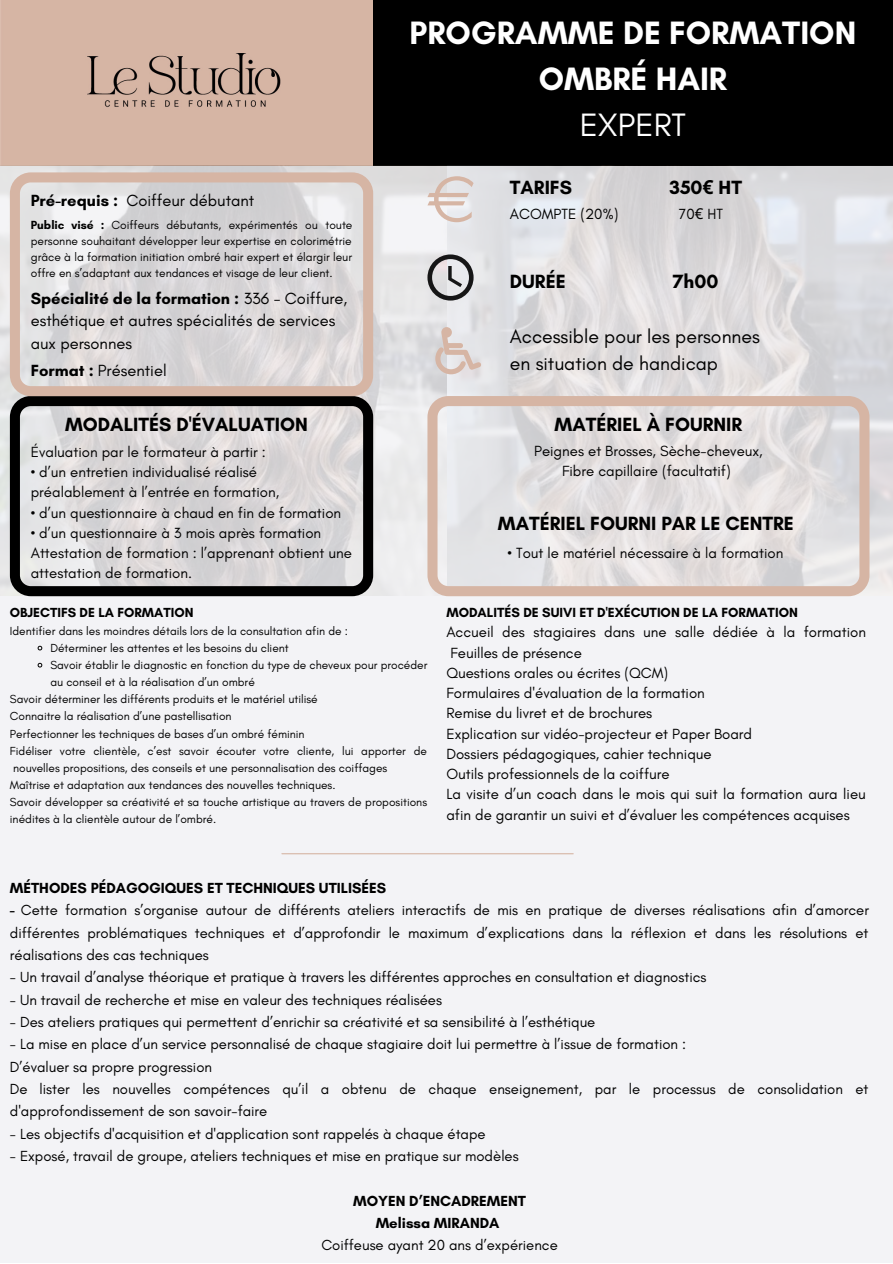
<style>
.page{position:relative;width:893px;height:1264px;background:#fff}
.page>*{position:absolute;margin:0;border:0;box-sizing:border-box;transform-origin:0 0}
.t1{font:700 33px/46px "Glacial Indifference";color:#fff;text-align:center}
.t2{font:33px "Glacial Indifference";color:#fff}
.t3{font:700 19.5px "Glacial Indifference";color:#000}
.t4{font:19.5px/27px "Glacial Indifference";color:#000}
.t5{font:16.5px/22.5px "Glacial Indifference";color:#000}
.t6{font:15px/20.2px "Glacial Indifference";color:#000}
.t7{font:14.85px/22.4px "Glacial Indifference";color:#000;text-align:justify}
.t8{font:700 14.85px/22.4px "Glacial Indifference";color:#000;text-align:center}
.t9{font:700 13.5px "Glacial Indifference";color:#000}
.t10{font:700 13.35px "Glacial Indifference";color:#000}
.t11{font:12px/16px "Glacial Indifference";color:#000;text-align:justify}
.t12{font:11.85px/17.1px "Glacial Indifference";color:#000}
.s1{font-weight:700}
.s2{font-family:"Noto Sans"}
</style>
<div class="page">
<div style="left:0;top:0;width:892px;height:1262px;background:#f3f3f6"></div>
<div style="left:0;top:0;width:373px;height:165px;background:#d6b5a4"></div>
<div style="left:373px;top:0;width:519px;height:165px;background:#000"></div>
<img style="left:0;top:166px;width:892px;height:429px">
<svg style="left:427px;top:176px;width:46px;height:46px"></svg>
<svg style="left:427px;top:254px;width:46px;height:46px"></svg>
<svg style="left:435px;top:327px;width:46px;height:47px"></svg>
<svg style="left:10px;top:396px;width:363px;height:200px;background:#bcb9ba"></svg>
<hr style="left:282px;top:853px;width:291px;height:1px;background:#d6b5a4">
<svg style="left:427px;top:396px;width:442px;height:200px;fill:#e2e0e0"></svg>
<svg style="left:10px;top:172px;width:363px;height:224px;background:#dad4d3"></svg>
<svg style="left:37px;top:645px;width:6px;height:6px"></svg>
<svg style="left:37px;top:662px;width:6px;height:6px"></svg>
<p class="t5" style="left:31px;top:189px;width:225px"><span class="s1">Pré-requis :</span> Coiffeur débutant</p>
<p class="t11" style="left:31px;top:217px;width:323px"><span class="s1">Public visé :</span> Coiffeurs débutants, expérimentés ou toute personne souhaitant développer leur expertise en colorimétrie grâce à la formation initiation ombré hair expert et élargir leur offre en s’adaptant aux tendances et visage de leur client.</p>
<p class="t5" style="left:31px;top:287px;width:318px"><span class="s1">Spécialité de la formation :</span> 336 - Coiffure, esthétique et autres spécialités de services aux personnes</p>
<p class="t5" style="left:31px;top:359px;width:137px"><span class="s1">Format :</span> Présentiel</p>
<h2 class="t3" style="left:65px;top:412px;width:244px">MODALITÉS D'ÉVALUATION</h2>
<p class="t6" style="left:31px;top:441px;width:237px">Évaluation par le formateur à partir :</p>
<p class="t6" style="left:31px;top:462px;width:250px">• d’un entretien individualisé réalisé préalablement à l’entrée en formation,</p>
<p class="t6" style="left:31px;top:502px;width:312px">• d’un questionnaire à chaud en fin de formation</p>
<p class="t6" style="left:31px;top:522px;width:322px">• d’un questionnaire à 3 mois après formation<br>Attestation de formation : l’apprenant obtient une attestation de formation.</p>
<h1 class="t1" style="left:409px;top:9px;width:448px">PROGRAMME DE FORMATION<br>OMBRÉ HAIR</h1>
<h1 class="t2" style="left:579px;top:105px;width:108px">EXPERT</h1>
<h2 class="t3" style="left:510px;top:176px;width:64px">TARIFS</h2>
<h2 class="t3" style="left:669px;top:176px;width:74px">350<span class="s2">€</span> HT</h2>
<p class="t6" style="left:510px;top:204px;width:110px">ACOMPTE (20%)</p>
<p class="t6" style="left:679px;top:204px;width:45px">70<span class="s2">€</span> HT</p>
<h2 class="t3" style="left:510px;top:269px;width:57px">DURÉE</h2>
<h2 class="t3" style="left:672px;top:269px;width:47px">7h00</h2>
<h2 class="t4" style="left:510px;top:322px;width:251px">Accessible pour les personnes en situation de handicap</h2>
<h2 class="t3" style="left:554px;top:412px;width:189px">MATÉRIEL À FOURNIR</h2>
<p class="t6" style="left:534px;top:441px;width:230px;text-align:center">Peignes et Brosses, Sèche-cheveux,<br>Fibre capillaire (facultatif)</p>
<h2 class="t3" style="left:498px;top:512px;width:297px">MATÉRIEL FOURNI PAR LE CENTRE</h2>
<p class="t6" style="left:507px;top:542px;width:277px">• Tout le matériel nécessaire à la formation</p>
<p class="t10" style="left:10px;top:604px;width:185px">OBJECTIFS DE LA FORMATION</p>
<p class="t12" style="left:10px;top:622px;width:339px">Identifier dans les moindres détails lors de la consultation afin de :</p>
<p class="t12" style="left:50px;top:639px;width:378px">Déterminer les attentes et les besoins du client<br>Savoir établir le diagnostic en fonction du type de cheveux pour procéder au conseil et à la réalisation d’un ombré</p>
<p class="t12" style="left:10px;top:690px;width:418px">Savoir déterminer les différents produits et le matériel utilisé<br>Connaitre la réalisation d’une pastellisation<br>Perfectionner les techniques de bases d’un ombré féminin<br>Fidéliser votre clientèle, c’est savoir écouter votre cliente, lui apporter de nouvelles propositions, des conseils et une personnalisation des coiffages Maîtrise et adaptation aux tendances des nouvelles techniques.<br>Savoir développer sa créativité et sa touche artistique au travers de propositions inédites à la clientèle autour de l’ombré.</p>
<p class="t9" style="left:446px;top:604px;width:353px">MODALITÉS DE SUIVI ET D'EXÉCUTION DE LA FORMATION</p>
<p class="t6" style="left:446px;top:622px;width:421px">Accueil des stagiaires dans une salle dédiée à la formation Feuilles de présence<br>Questions orales ou écrites (QCM)<br>Formulaires d'évaluation de la formation<br>Remise du livret et de brochures<br>Explication sur vidéo-projecteur et Paper Board<br>Dossiers pédagogiques, cahier technique<br>Outils professionnels de la coiffure<br>La visite d’un coach dans le mois qui suit la formation aura lieu afin de garantir un suivi et d’évaluer les compétences acquises</p>
<p class="t8" style="left:10px;top:876px;width:378px">MÉTHODES PÉDAGOGIQUES ET TECHNIQUES UTILISÉES</p>
<p class="t7" style="left:10px;top:898px;width:860px"><span class="s1">-</span> Cette formation s’organise autour de différents ateliers interactifs de mis en pratique de diverses réalisations afin d’amorcer différentes problématiques techniques et d’approfondir le maximum d’explications dans la réflexion et dans les résolutions et réalisations des cas techniques</p>
<p class="t7" style="left:10px;top:965px;width:698px">- Un travail d’analyse théorique et pratique à travers les différentes approches en consultation et diagnostics</p>
<p class="t7" style="left:10px;top:988px;width:433px">- Un travail de recherche et mise en valeur des techniques réalisées</p>
<p class="t7" style="left:10px;top:1010px;width:587px">- Des ateliers pratiques qui permettent d’enrichir sa créativité et sa sensibilité à l’esthétique</p>
<p class="t7" style="left:10px;top:1032px;width:860px;text-align:left">- La mise en place d’un service personnalisé de chaque stagiaire doit lui permettre à l’issue de formation :<br>D’évaluer sa propre progression<br>De lister les nouvelles compétences qu’il a obtenu de chaque enseignement, par le processus de consolidation et d'approfondissement de son savoir-faire</p>
<p class="t7" style="left:10px;top:1122px;width:477px">- Les objectifs d'acquisition et d'application sont rappelés à chaque étape</p>
<p class="t7" style="left:10px;top:1144px;width:510px">- Exposé, travail de groupe, ateliers techniques et mise en pratique sur modèles</p>
<p class="t8" style="left:353px;top:1189px;width:174px">MOYEN D’ENCADREMENT<br>Melissa MIRANDA</p>
<p class="t7" style="left:321px;top:1233px;width:238px">Coiffeuse ayant 20 ans d’expérience</p>
</div>
